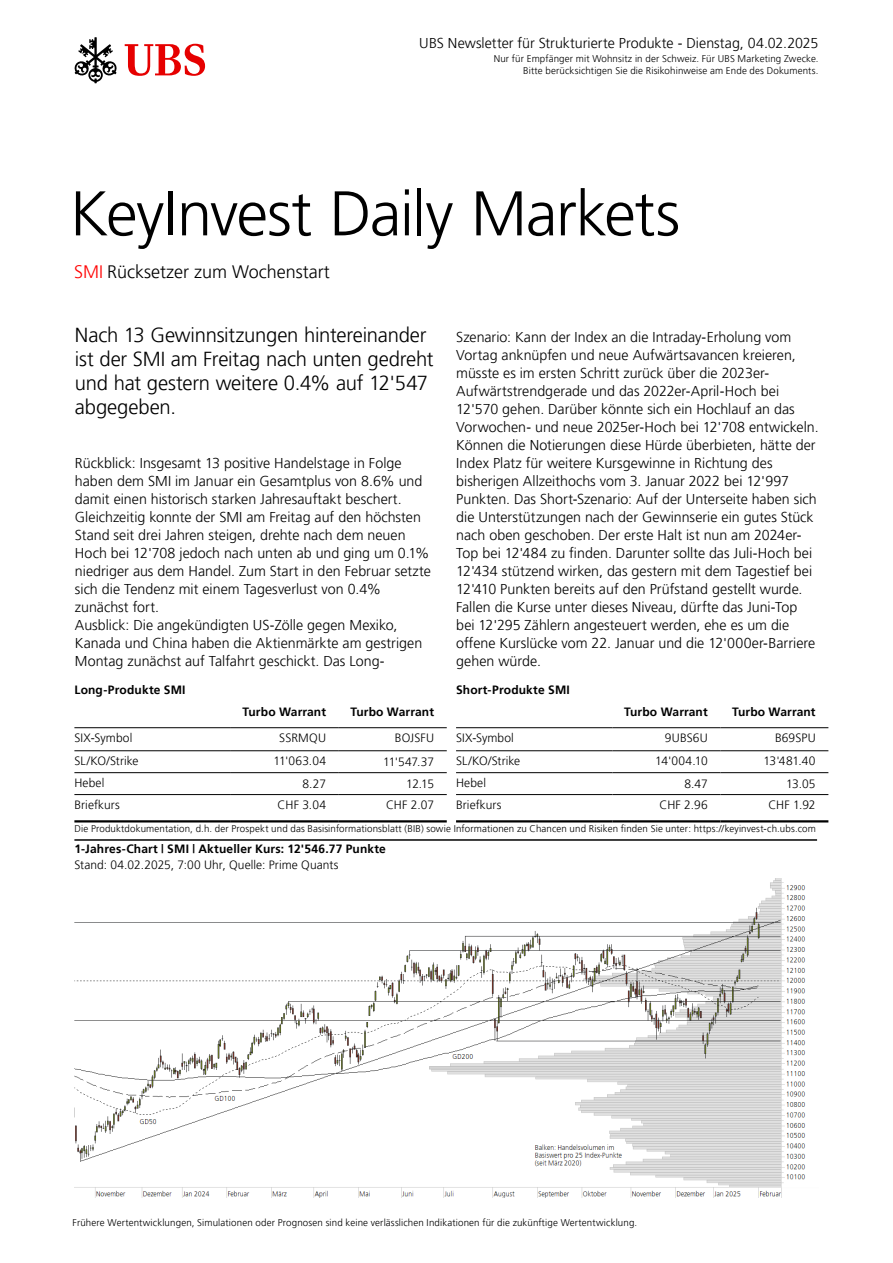
<style>
.page{position:relative;width:893px;height:1263px;background:#fff}
.page>*{position:absolute;margin:0;border:0;box-sizing:border-box;transform-origin:0 0}
.t1{font:300 63px "Frutiger 45";letter-spacing:-.02em;color:#000}
.t2{font:300 20.25px/24px "Frutiger 45";letter-spacing:-.01em;color:#000}
.t3{font:300 18px "Frutiger 45";color:#000}
.t4{font:300 14.25px/18px "Frutiger 45";color:#000}
.t5{font:300 12px "Frutiger 45";letter-spacing:.01em;color:#000}
.t6{font:300 12px "Frutiger 45";letter-spacing:.01em;color:#000}
.t7{font:300 9.75px/12px "Frutiger 45";letter-spacing:.015em;color:#000;text-align:right}
.s1{color:#f00}
</style>
<div class="page">
<svg style="left:125px;top:44px;width:80px;height:32px"></svg>
<svg style="left:74px;top:37px;width:43px;height:46px"></svg>
<img style="left:74px;top:878px;width:732px;height:319px">
<hr style="left:456px;top:727px;width:156px;height:1px;background:#000">
<hr style="left:612px;top:727px;width:108px;height:1px;background:#000">
<hr style="left:720px;top:727px;width:108px;height:1px;background:#000">
<hr style="left:456px;top:750px;width:156px;height:1px;background:#000">
<hr style="left:612px;top:750px;width:108px;height:1px;background:#000">
<hr style="left:720px;top:750px;width:108px;height:1px;background:#000">
<hr style="left:456px;top:772px;width:156px;height:1px;background:#000">
<hr style="left:612px;top:772px;width:108px;height:1px;background:#000">
<hr style="left:720px;top:772px;width:108px;height:1px;background:#000">
<hr style="left:456px;top:794px;width:156px;height:1px;background:#000">
<hr style="left:612px;top:794px;width:108px;height:1px;background:#000">
<hr style="left:720px;top:794px;width:108px;height:1px;background:#000">
<hr style="left:456px;top:820px;width:156px;height:2px;background:#000">
<hr style="left:612px;top:820px;width:108px;height:2px;background:#000">
<hr style="left:720px;top:820px;width:108px;height:2px;background:#000">
<hr style="left:74px;top:839px;width:743px;height:2px;background:#000">
<hr style="left:74px;top:727px;width:157px;height:1px;background:#000">
<hr style="left:231px;top:727px;width:108px;height:1px;background:#000">
<hr style="left:339px;top:727px;width:108px;height:1px;background:#000">
<hr style="left:74px;top:750px;width:157px;height:1px;background:#000">
<hr style="left:231px;top:750px;width:108px;height:1px;background:#000">
<hr style="left:74px;top:772px;width:157px;height:1px;background:#000">
<hr style="left:339px;top:750px;width:108px;height:1px;background:#000">
<hr style="left:231px;top:772px;width:108px;height:1px;background:#000">
<hr style="left:339px;top:772px;width:108px;height:1px;background:#000">
<hr style="left:74px;top:794px;width:157px;height:1px;background:#000">
<hr style="left:231px;top:794px;width:108px;height:1px;background:#000">
<hr style="left:339px;top:794px;width:108px;height:1px;background:#000">
<hr style="left:74px;top:820px;width:157px;height:2px;background:#000">
<hr style="left:231px;top:820px;width:108px;height:2px;background:#000">
<hr style="left:339px;top:820px;width:108px;height:2px;background:#000">
<p class="t4" style="left:419px;top:34px;width:401px">UBS Newsletter für Strukturierte Produkte - Dienstag, 04.02.2025</p>
<p class="t7" style="left:494px;top:53px;width:326px">Nur für Empfänger mit Wohnsitz in der Schweiz. Für UBS Marketing Zwecke.<br>Bitte berücksichtigen Sie die Risikohinweise am Ende des Dokuments.</p>
<h1 class="t1" style="left:70px;top:177px;width:612px">KeyInvest Daily Markets</h1>
<p class="t3" style="left:74px;top:261px;width:257px"><span class="s1">SMI</span> Rücksetzer zum Wochenstart</p>
<h2 class="t2" style="left:75px;top:323px;width:360px">Nach 13 Gewinnsitzungen hintereinander ist der SMI am Freitag nach unten gedreht und hat gestern weitere 0.4% auf 12'547 abgegeben.</h2>
<p class="t4" style="left:75px;top:454px;width:358px">Rückblick: Insgesamt 13 positive Handelstage in Folge haben dem SMI im Januar ein Gesamtplus von 8.6% und damit einen historisch starken Jahresauftakt beschert.<br>Gleichzeitig konnte der SMI am Freitag auf den höchsten Stand seit drei Jahren steigen, drehte nach dem neuen Hoch bei 12'708 jedoch nach unten ab und ging um 0.1% niedriger aus dem Handel. Zum Start in den Februar setzte sich die Tendenz mit einem Tagesverlust von 0.4% zunächst fort.<br>Ausblick: Die angekündigten US-Zölle gegen Mexiko, Kanada und China haben die Aktienmärkte am gestrigen Montag zunächst auf Talfahrt geschickt. Das Long-</p>
<p class="t4" style="left:456px;top:328px;width:364px">Szenario: Kann der Index an die Intraday-Erholung vom Vortag anknüpfen und neue Aufwärtsavancen kreieren, müsste es im ersten Schritt zurück über die 2023er-Aufwärtstrendgerade und das 2022er-April-Hoch bei 12'570 gehen. Darüber könnte sich ein Hochlauf an das Vorwochen- und neue 2025er-Hoch bei 12'708 entwickeln.<br>Können die Notierungen diese Hürde überbieten, hätte der Index Platz für weitere Kursgewinne in Richtung des bisherigen Allzeithochs vom 3. Januar 2022 bei 12'997<br>Punkten. Das Short-Szenario: Auf der Unterseite haben sich die Unterstützungen nach der Gewinnserie ein gutes Stück nach oben geschoben. Der erste Halt ist nun am 2024er-Top bei 12'484 zu finden. Darunter sollte das Juli-Hoch bei 12'434 stützend wirken, das gestern mit dem Tagestief bei 12'410 Punkten bereits auf den Prüfstand gestellt wurde.<br>Fallen die Kurse unter dieses Niveau, dürfte das Juni-Top bei 12'295 Zählern angesteuert werden, ehe es um die offene Kurslücke vom 22. Januar und die 12'000er-Barriere gehen würde.</p>
<p class="t6" style="left:74px;top:682px;width:113px">Long-Produkte SMI</p>
<p class="t6" style="left:456px;top:682px;width:115px">Short-Produkte SMI</p>
<p class="t6" style="left:242px;top:705px;width:85px">Turbo Warrant</p>
<p class="t6" style="left:350px;top:705px;width:85px">Turbo Warrant</p>
<p class="t6" style="left:624px;top:705px;width:85px">Turbo Warrant</p>
<p class="t6" style="left:732px;top:705px;width:85px">Turbo Warrant</p>
<p class="t5" style="left:74px;top:731px;width:59px">SIX-Symbol</p>
<p class="t5" style="left:279px;top:731px;width:48px">SSRMQU</p>
<p class="t5" style="left:395px;top:731px;width:41px">BOJSFU</p>
<p class="t5" style="left:74px;top:754px;width:66px">SL/KO/Strike</p>
<p class="t5" style="left:273px;top:754px;width:54px">11'063.04</p>
<p class="t5" style="left:383px;top:755px;width:52px">11'547.37</p>
<p class="t5" style="left:74px;top:776px;width:32px">Hebel</p>
<p class="t5" style="left:302px;top:777px;width:25px">8.27</p>
<p class="t5" style="left:406px;top:777px;width:29px">12.15</p>
<p class="t5" style="left:74px;top:798px;width:47px">Briefkurs</p>
<p class="t5" style="left:278px;top:798px;width:50px">CHF 3.04</p>
<p class="t5" style="left:386px;top:798px;width:49px">CHF 2.07</p>
<p class="t5" style="left:456px;top:731px;width:59px">SIX-Symbol</p>
<p class="t5" style="left:665px;top:731px;width:44px">9UBS6U</p>
<p class="t5" style="left:775px;top:731px;width:42px">B69SPU</p>
<p class="t5" style="left:456px;top:754px;width:66px">SL/KO/Strike</p>
<p class="t5" style="left:655px;top:754px;width:54px">14'004.10</p>
<p class="t5" style="left:763px;top:754px;width:54px">13'481.40</p>
<p class="t5" style="left:456px;top:776px;width:32px">Hebel</p>
<p class="t5" style="left:684px;top:777px;width:25px">8.47</p>
<p class="t5" style="left:786px;top:777px;width:31px">13.05</p>
<p class="t5" style="left:456px;top:798px;width:47px">Briefkurs</p>
<p class="t5" style="left:659px;top:798px;width:50px">CHF 2.96</p>
<p class="t5" style="left:768px;top:798px;width:49px">CHF 1.92</p>
<p class="t7" style="left:74px;top:822px;width:743px">Die Produktdokumentation, d.h. der Prospekt und das Basisinformationsblatt (BIB) sowie Informationen zu Chancen und Risiken finden Sie unter: https://keyinvest-ch.ubs.com</p>
<p class="t6" style="left:74px;top:842px;width:313px">1-Jahres-Chart | SMI | Aktueller Kurs: 12'546.77 Punkte</p>
<p class="t5" style="left:74px;top:858px;width:266px">Stand: 04.02.2025, 7:00 Uhr, Quelle: Prime Quants</p>
<p class="t7" style="left:73px;top:1216px;width:566px">Frühere Wertentwicklungen, Simulationen oder Prognosen sind keine verlässlichen Indikationen für die zukünftige Wertentwicklung.</p>
</div>
